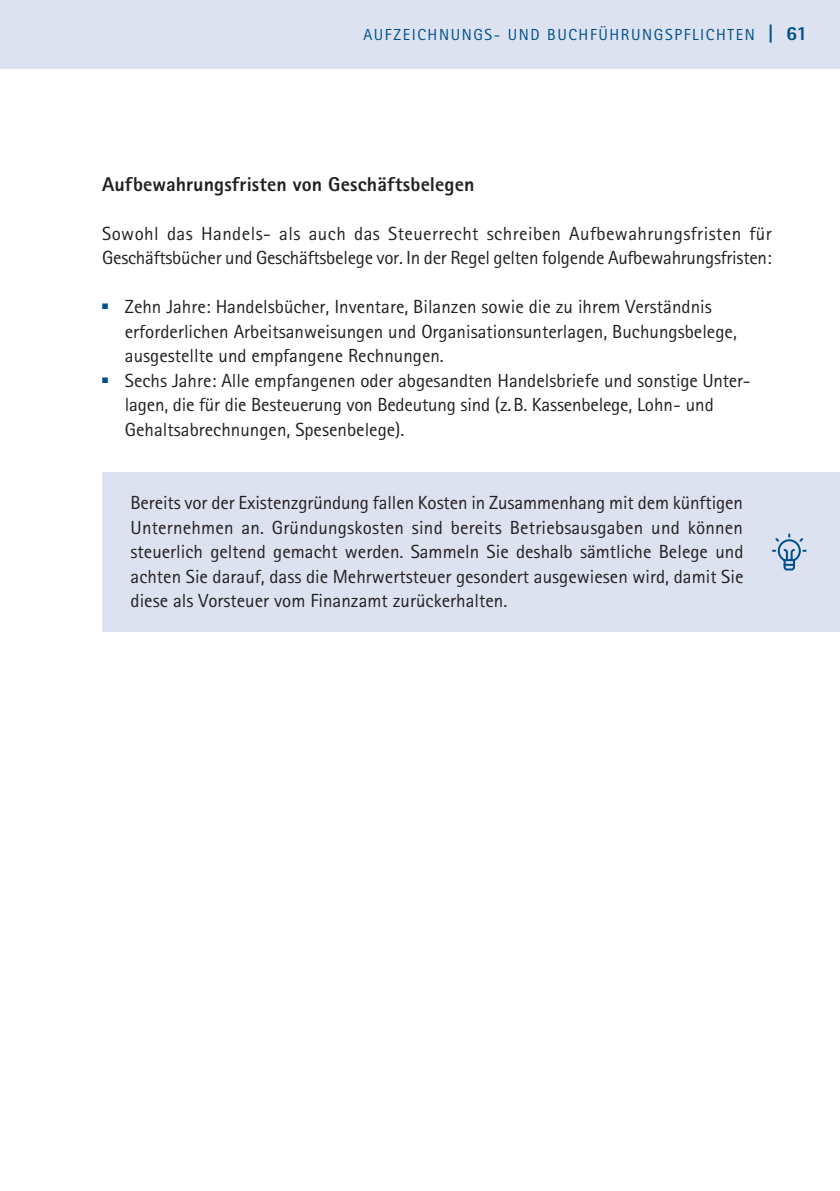
<style>
.page{position:relative;width:840px;height:1191px;background:#fff}
.page>*{position:absolute;margin:0;border:0;box-sizing:border-box;transform-origin:0 0}
.t1{font:800 20px "Rotis Sans Serif";letter-spacing:.005em;color:#231f20}
.t2{font:800 20px "Rotis Sans Serif";color:#004f8c}
.t3{font:19px/24.4px "Rotis Sans Serif";color:#231f20}
.t4{font:16px "Rotis Sans Serif";letter-spacing:.1em;color:#004f8c}
.s1{font-weight:800;font-size:20px}
</style>
<div class="page">
<div style="left:0;top:0;width:839px;height:68px;background:#dce2ef"></div>
<div style="left:102px;top:472px;width:737px;height:159px;background:#dce2ef"></div>
<svg style="left:772px;top:533px;width:35px;height:38px"></svg>
<p class="t4" style="left:363px;top:25px;width:412px">AUFZEICHNUNGS- UND BUCHFÜHRUNGSPFLICHTEN <span class="s1">|</span></p>
<p class="t2" style="left:785px;top:20px;width:23px">61</p>
<p class="t1" style="left:102px;top:171px;width:373px">Aufbewahrungsfristen von Geschäftsbelegen</p>
<p class="t3" style="left:102px;top:221px;width:670px">Sowohl das Handels- als auch das Steuerrecht schreiben Aufbewahrungsfristen für<br>Geschäftsbücher und Geschäftsbelege vor. In der Regel gelten folgende Aufbewahrungsfristen:</p>
<p class="t3" style="left:125px;top:294px;width:613px;text-indent:-23px"><sup>■</sup> Zehn Jahre: Handelsbücher, Inventare, Bilanzen sowie die zu ihrem Verständnis erforderlichen Arbeitsanweisungen und Organisationsunterlagen, Buchungsbelege, ausgestellte und empfangene Rechnungen.</p>
<p class="t3" style="left:125px;top:368px;width:625px;text-indent:-23px"><sup>■</sup> Sechs Jahre: Alle empfangenen oder abgesandten Handelsbriefe und sonstige Unter&shy;lagen, die für die Besteuerung von Bedeutung sind (z.B. Kassenbelege, Lohn- und<br>Gehaltsabrechnungen, Spesenbelege).</p>
<p class="t3" style="left:130px;top:490px;width:614px;text-align:justify">Bereits vor der Existenzgründung fallen Kosten in Zusammenhang mit dem künftigen Unternehmen an. Gründungskosten sind bereits Betriebsausgaben und können steuerlich geltend gemacht werden. Sammeln Sie deshalb sämtliche Belege und achten Sie darauf, dass die Mehrwertsteuer gesondert ausgewiesen wird, damit Sie diese als Vorsteuer vom Finanzamt zurückerhalten.</p>
</div>
